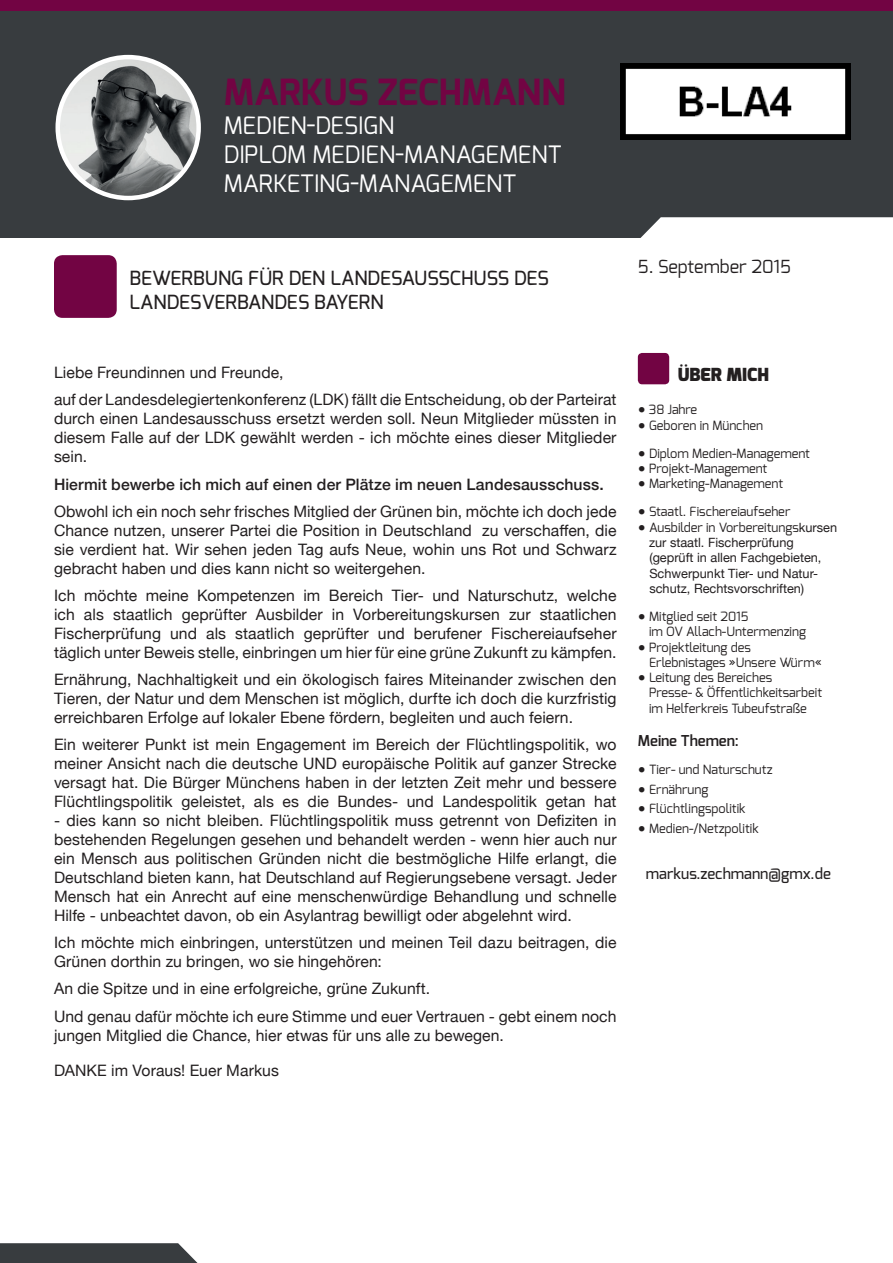
<style>
.page{position:relative;width:893px;height:1263px;background:#fff}
.page>*{position:absolute;margin:0;border:0;box-sizing:border-box;transform-origin:0 0}
.t1{font:700 36px "Exo";color:#720443}
.t2{font:24px/28.8px "Exo";color:#fff}
.t3{font:500 19.5px/23.4px "Exo";color:#231f20}
.t4{font:18px "Exo";color:#231f20}
.t5{font:900 18px "Exo";color:#231f20}
.t6{font:15.75px/18.9px "Helvetica Neue";letter-spacing:.005em;color:#231f20;text-align:justify}
.t7{font:500 15.75px "Helvetica Neue";letter-spacing:.005em;color:#231f20}
.t8{font:500 15px "Exo";color:#231f20}
.t9{font:600 15px "Exo";color:#231f20}
.t10{font:12.75px/15.3px "Exo";color:#231f20}
.t11{font:12.75px/15.3px "Helvetica Neue";color:#231f20}
.s1{font-family:"Helvetica Neue"}
</style>
<div class="page">
<div style="left:54px;top:255px;width:63px;height:63px;background:#720443;border-radius:9px"></div>
<div style="left:0;top:0;width:893px;height:237px;background:#383c3f"></div>
<img style="left:58px;top:57px;width:141px;height:141px;border-radius:69px">
<div style="left:55px;top:55px;width:146px;height:145px;border:4px solid #fff;border-radius:50%"></div>
<div style="left:0;top:0;width:893px;height:10px;background:#720443"></div>
<svg style="left:640px;top:217px;width:253px;height:21px;background:#f4f4f4"></svg>
<svg style="left:0;top:1243px;width:197px;height:20px;background:#434749"></svg>
<div style="left:638px;top:353px;width:31px;height:31px;background:#720443;border-radius:4px"></div>
<img style="left:621px;top:63px;width:229px;height:76px">
<h1 class="t1" style="left:224px;top:69px;width:344px">MARKUS ZECHMANN</h1>
<h2 class="t2" style="left:224px;top:111px;width:340px">MEDIEN-DESIGN<br>DIPLOM MEDIEN-MANAGEMENT<br>MARKETING-MANAGEMENT</h2>
<p class="t3" style="left:129px;top:266px;width:421px">BEWERBUNG FÜR DEN LANDESAUSSCHUSS DES<br>LANDESVERBANDES BAYERN</p>
<p class="t4" style="left:638px;top:255px;width:155px">5. September 2015</p>
<p class="t6" style="left:54px;top:360px;width:564px;line-height:27.5px">Liebe Freundinnen und Freunde,<br>auf der Landesdelegiertenkonferenz (LDK) fällt die Entscheidung, ob der Parteirat</p>
<p class="t6" style="left:54px;top:410px;width:564px">durch einen Landesausschuss ersetzt werden soll. Neun Mitglieder müssten in diesem Falle auf der LDK gewählt werden - ich möchte eines dieser Mitglieder sein.</p>
<p class="t7" style="left:54px;top:471px;width:551px">Hiermit bewerbe ich mich auf einen der Plätze im neuen Landesausschuss.</p>
<p class="t6" style="left:54px;top:503px;width:564px">Obwohl ich ein noch sehr frisches Mitglied der Grünen bin, möchte ich doch jede Chance nutzen, unserer Partei die Position in Deutschland zu verschaffen, die sie verdient hat. Wir sehen jeden Tag aufs Neue, wohin uns Rot und Schwarz gebracht haben und dies kann nicht so weitergehen.</p>
<p class="t6" style="left:54px;top:587px;width:564px">Ich möchte meine Kompetenzen im Bereich Tier- und Naturschutz, welche ich als staatlich geprüfter Ausbilder in Vorbereitungskursen zur staatlichen Fischerprüfung und als staatlich geprüfter und berufener Fischereiaufseher täglich unter Beweis stelle, einbringen um hier für eine grüne Zukunft zu kämpfen.</p>
<p class="t6" style="left:54px;top:671px;width:564px">Ernährung, Nachhaltigkeit und ein ökologisch faires Miteinander zwischen den Tieren, der Natur und dem Menschen ist möglich, durfte ich doch die kurzfristig erreichbaren Erfolge auf lokaler Ebene fördern, begleiten und auch feiern.</p>
<p class="t6" style="left:54px;top:736px;width:564px">Ein weiterer Punkt ist mein Engagement im Bereich der Flüchtlingspolitik, wo meiner Ansicht nach die deutsche UND europäische Politik auf ganzer Strecke versagt hat. Die Bürger Münchens haben in der letzten Zeit mehr und bessere Flüchtlingspolitik geleistet, als es die Bundes- und Landespolitik getan hat</p>
<p class="t6" style="left:54px;top:812px;width:564px">- dies kann so nicht bleiben. Flüchtlingspolitik muss getrennt von Defiziten in bestehenden Regelungen gesehen und behandelt werden - wenn hier auch nur ein Mensch aus politischen Gründen nicht die bestmögliche Hilfe erlangt, die Deutschland bieten kann, hat Deutschland auf Regierungsebene versagt. Jeder Mensch hat ein Anrecht auf eine menschenwürdige Behandlung und schnelle Hilfe - unbeachtet davon, ob ein Asylantrag bewilligt oder abgelehnt wird.</p>
<p class="t6" style="left:54px;top:934px;width:564px">Ich möchte mich einbringen, unterstützen und meinen Teil dazu beitragen, die<br>Grünen dorthin zu bringen, wo sie hingehören:</p>
<p class="t6" style="left:54px;top:976px;width:564px;line-height:27.5px">An die Spitze und in eine erfolgreiche, grüne Zukunft.<br>Und genau dafür möchte ich eure Stimme und euer Vertrauen - gebt einem noch</p>
<p class="t6" style="left:54px;top:1026px;width:451px">jungen Mitglied die Chance, hier etwas für uns alle zu bewegen.</p>
<p class="t6" style="left:54px;top:1062px;width:227px">DANKE im Voraus! Euer Markus</p>
<p class="t5" style="left:678px;top:363px;width:93px">ÜBER MICH</p>
<p class="t10" style="left:638px;top:402px;width:61px"><span class="s1">●</span> 38 Jahre</p>
<p class="t10" style="left:638px;top:417px;width:127px"><span class="s1">●</span> Geboren in München</p>
<p class="t10" style="left:638px;top:445px;width:174px"><span class="s1">●</span> Diplom Medien-Management</p>
<p class="t10" style="left:638px;top:461px;width:131px"><span class="s1">●</span> Projekt-Management</p>
<p class="t10" style="left:638px;top:476px;width:147px"><span class="s1">●</span> Marketing-Management</p>
<p class="t10" style="left:638px;top:504px;width:154px"><span class="s1">●</span> Staatl. Fischereiaufseher</p>
<p class="t10" style="left:638px;top:519px;width:201px"><span class="s1">●</span> Ausbilder in Vorbereitungs<span class="s1">kursen</span></p>
<p class="t11" style="left:649px;top:535px;width:174px">zur staatl. Fischerprüfung (geprüft in allen Fachgebieten,<br>Schwerpunkt Tier- und Natur&shy;schutz, Rechtsvorschriften)</p>
<p class="t10" style="left:649px;top:609px;width:159px;text-indent:-11px"><span class="s1">●</span> Mitglied seit 2015<br>im OV Allach-Untermenzing</p>
<p class="t10" style="left:649px;top:639px;width:174px;text-indent:-11px"><span class="s1">●</span> Projektleitung des<br>Erlebnistages »Unsere Würm«</p>
<p class="t10" style="left:649px;top:670px;width:175px;text-indent:-11px"><span class="s1">●</span> Leitung des Bereiches<br>Presse- &amp; Öffentlichkeitsarbeit im Helferkreis Tubeufstraße</p>
<p class="t9" style="left:638px;top:731px;width:103px">Meine Themen:</p>
<p class="t10" style="left:638px;top:762px;width:136px"><span class="s1">●</span> Tier- und Naturschutz</p>
<p class="t10" style="left:638px;top:781px;width:72px"><span class="s1">●</span> Ernährung</p>
<p class="t10" style="left:638px;top:801px;width:109px"><span class="s1">●</span> Flüchtlingspolitik</p>
<p class="t10" style="left:638px;top:820px;width:122px"><span class="s1">●</span> Medien-/Netzpolitik</p>
<p class="t8" style="left:646px;top:864px;width:186px">markus.zechmann@gmx.de</p>
</div>
